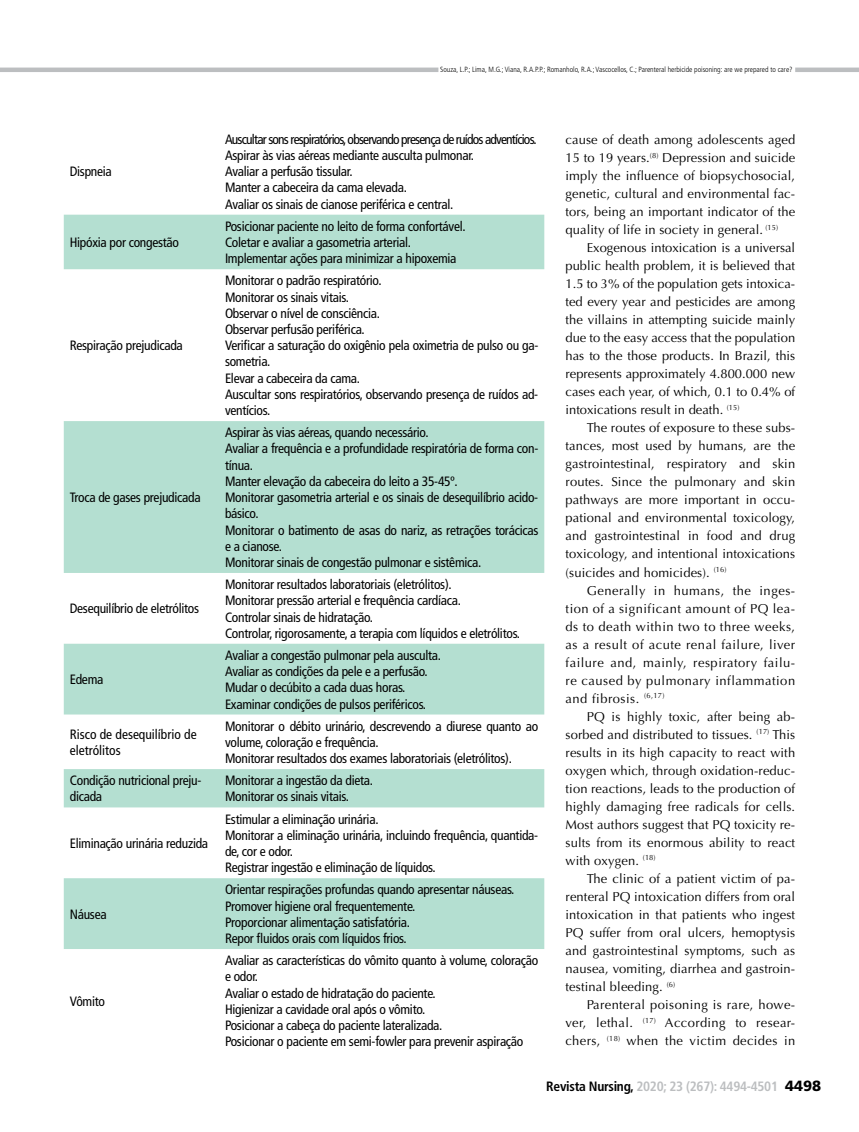
<style>
.page{position:relative;width:859px;height:1132px;background:#fff}
.page>*{position:absolute;margin:0;border:0;box-sizing:border-box;transform-origin:0 0}
.t1{font:condensed 13.5px/16.2px "Frutiger LT Std";letter-spacing:-.02em;color:#000}
.t2{font:700 condensed 13.5px "Frutiger LT Std";letter-spacing:-.02em;color:#bcbec0}
.t3{font:condensed 13.5px/16.2px "Frutiger LT Std";color:#000}
.t4{font:12.9px/18px "Optima LT Std";letter-spacing:.01em;color:#000;text-align:justify}
.t5{font:300 condensed 7.5px "Frutiger LT Std";color:#000}
.s1{color:#000}
.s2{font-weight:900;font-stretch:normal;font-size:14.85px;color:#000}
</style>
<div class="page">
<hr style="left:0;top:68px;width:438px;height:4px;background:#bcbec0">
<hr style="left:795px;top:68px;width:64px;height:4px;background:#bcbec0">
<svg style="left:64px;top:214px;width:480px;height:734px;fill:#b4dfd1"></svg>
<p class="t5" style="left:440px;top:65px;width:354px">Souza, L.P.; Lima, M.G.; Viana, R.A.P.P.; Romanholo, R.A.; Vascocellos, C.; Parenteral herbicide poisoning: are we prepared to care?</p>
<p class="t1" style="left:70px;top:163px;width:44px">Dispneia</p>
<p class="t1" style="left:70px;top:234px;width:111px">Hipóxia por congestão</p>
<p class="t1" style="left:70px;top:337px;width:115px">Respiração prejudicada</p>
<p class="t1" style="left:70px;top:489px;width:132px">Troca de gases prejudicada</p>
<p class="t1" style="left:70px;top:600px;width:131px">Desequilíbrio de eletrólitos</p>
<p class="t1" style="left:70px;top:671px;width:35px">Edema</p>
<p class="t1" style="left:225px;top:131px;width:313px">Auscultar sons respiratórios, observando presença de ruídos adventícios.<br>Aspirar às vias aéreas mediante ausculta pulmonar.<br>Avaliar a perfusão tissular.<br>Manter a cabeceira da cama elevada.<br>Avaliar os sinais de cianose periférica e central.</p>
<p class="t1" style="left:225px;top:218px;width:242px">Posicionar paciente no leito de forma confortável.<br>Coletar e avaliar a gasometria arterial.<br>Implementar ações para minimizar a hipoxemia</p>
<p class="t1" style="left:225px;top:272px;width:315px">Monitorar o padrão respiratório.<br>Monitorar os sinais vitais.<br>Observar o nível de consciência.<br>Observar perfusão periférica.<br>Verificar a saturação do oxigênio pela oximetria de pulso ou ga&shy;sometria.<br>Elevar a cabeceira da cama.<br>Auscultar sons respiratórios, observando presença de ruídos ad&shy;ventícios.</p>
<p class="t1" style="left:225px;top:424px;width:315px">Aspirar às vias aéreas, quando necessário.<br>Avaliar a frequência e a profundidade respiratória de forma con&shy;tínua.<br>Manter elevação da cabeceira do leito a 35-45º.<br>Monitorar gasometria arterial e os sinais de desequilíbrio acido&shy;básico.<br>Monitorar o batimento de asas do nariz, as retrações torácicas e a cianose.<br>Monitorar sinais de congestão pulmonar e sistêmica.</p>
<p class="t1" style="left:225px;top:576px;width:297px">Monitorar resultados laboratoriais (eletrólitos).<br>Monitorar pressão arterial e frequência cardíaca.<br>Controlar sinais de hidratação.<br>Controlar, rigorosamente, a terapia com líquidos e eletrólitos.</p>
<p class="t1" style="left:225px;top:647px;width:218px">Avaliar a congestão pulmonar pela ausculta.<br>Avaliar as condições da pele e a perfusão.<br>Mudar o decúbito a cada duas horas.<br>Examinar condições de pulsos periféricos.</p>
<p class="t3" style="left:70px;top:725px;width:128px">Risco de desequilíbrio de eletrólitos</p>
<p class="t1" style="left:225px;top:717px;width:315px">Monitorar o débito urinário, descrevendo a diurese quanto ao volume, coloração e frequência.<br>Monitorar resultados dos exames laboratoriais (eletrólitos).</p>
<p class="t1" style="left:70px;top:772px;width:133px">Condição nutricional preju&shy;dicada</p>
<p class="t1" style="left:225px;top:772px;width:150px">Monitorar a ingestão da dieta.<br>Monitorar os sinais vitais.</p>
<p class="t1" style="left:70px;top:835px;width:140px">Eliminação urinária reduzida</p>
<p class="t1" style="left:225px;top:810px;width:315px">Estimular a eliminação urinária.<br>Monitorar a eliminação urinária, incluindo frequência, quantida&shy;de, cor e odor.<br>Registrar ingestão e eliminação de líquidos.</p>
<p class="t1" style="left:70px;top:905px;width:38px">Náusea</p>
<p class="t1" style="left:70px;top:992px;width:37px">Vômito</p>
<p class="t1" style="left:225px;top:881px;width:291px">Orientar respirações profundas quando apresentar náuseas.<br>Promover higiene oral frequentemente.<br>Proporcionar alimentação satisfatória.<br>Repor fluidos orais com líquidos frios.</p>
<p class="t1" style="left:225px;top:952px;width:315px">Avaliar as características do vômito quanto à volume, coloração e odor.<br>Avaliar o estado de hidratação do paciente.<br>Higienizar a cavidade oral após o vômito.<br>Posicionar a cabeça do paciente lateralizada.<br>Posicionar o paciente em semi-fowler para prevenir aspiração</p>
<p class="t4" style="left:566px;top:131px;width:231px">cause of death among adolescents aged 15 to 19 years.<sup>(8)</sup> Depression and suicide imply the influence of biopsychosocial, genetic, cultural and environmental fac&shy;tors, being an important indicator of the quality of life in society in general. <sup>(15)</sup></p>
<p class="t4" style="left:566px;top:239px;width:231px;text-indent:21px">Exogenous intoxication is a universal public health problem, it is believed that 1.5 to 3% of the population gets intoxica&shy;ted every year and pesticides are among the villains in attempting suicide mainly due to the easy access that the population has to the those products. In Brazil, this represents approximately 4.800.000 new cases each year, of which, 0.1 to 0.4% of intoxications result in death. <sup>(15)</sup></p>
<p class="t4" style="left:566px;top:419px;width:231px;text-indent:21px">The routes of exposure to these subs&shy;tances, most used by humans, are the gastrointestinal, respiratory and skin routes. Since the pulmonary and skin pathways are more important in occu&shy;pational and environmental toxicology, and gastrointestinal in food and drug toxicology, and intentional intoxications (suicides and homicides). <sup>(16)</sup></p>
<p class="t4" style="left:566px;top:581px;width:231px;text-indent:21px">Generally in humans, the inges&shy;tion of a significant amount of PQ lea&shy;ds to death within two to three weeks, as a result of acute renal failure, liver failure and, mainly, respiratory failu&shy;re caused by pulmonary inflammation and fibrosis. <sup>(6,17)</sup></p>
<p class="t4" style="left:566px;top:707px;width:231px;text-indent:21px">PQ is highly toxic, after being ab&shy;sorbed and distributed to tissues. <sup>(17)</sup> This results in its high capacity to react with oxygen which, through oxidation-reduc&shy;tion reactions, leads to the production of highly damaging free radicals for cells.<br>Most authors suggest that PQ toxicity re&shy;sults from its enormous ability to react with oxygen. <sup>(18)</sup></p>
<p class="t4" style="left:566px;top:869px;width:231px;text-indent:21px">The clinic of a patient victim of pa&shy;renteral PQ intoxication differs from oral intoxication in that patients who ingest PQ suffer from oral ulcers, hemoptysis and gastrointestinal symptoms, such as nausea, vomiting, diarrhea and gastroin&shy;testinal bleeding. <sup>(6)</sup></p>
<p class="t4" style="left:566px;top:995px;width:231px;text-indent:21px">Parenteral poisoning is rare, howe&shy;ver, lethal. <sup>(17)</sup> According to resear&shy;chers, <sup>(18)</sup> when the victim decides in</p>
<p class="t2" style="left:546px;top:1077px;width:276px"><span class="s1">Revista Nursing,</span> 2020; 23 (267): 4494-4501 <span class="s2">4498</span></p>
</div>
